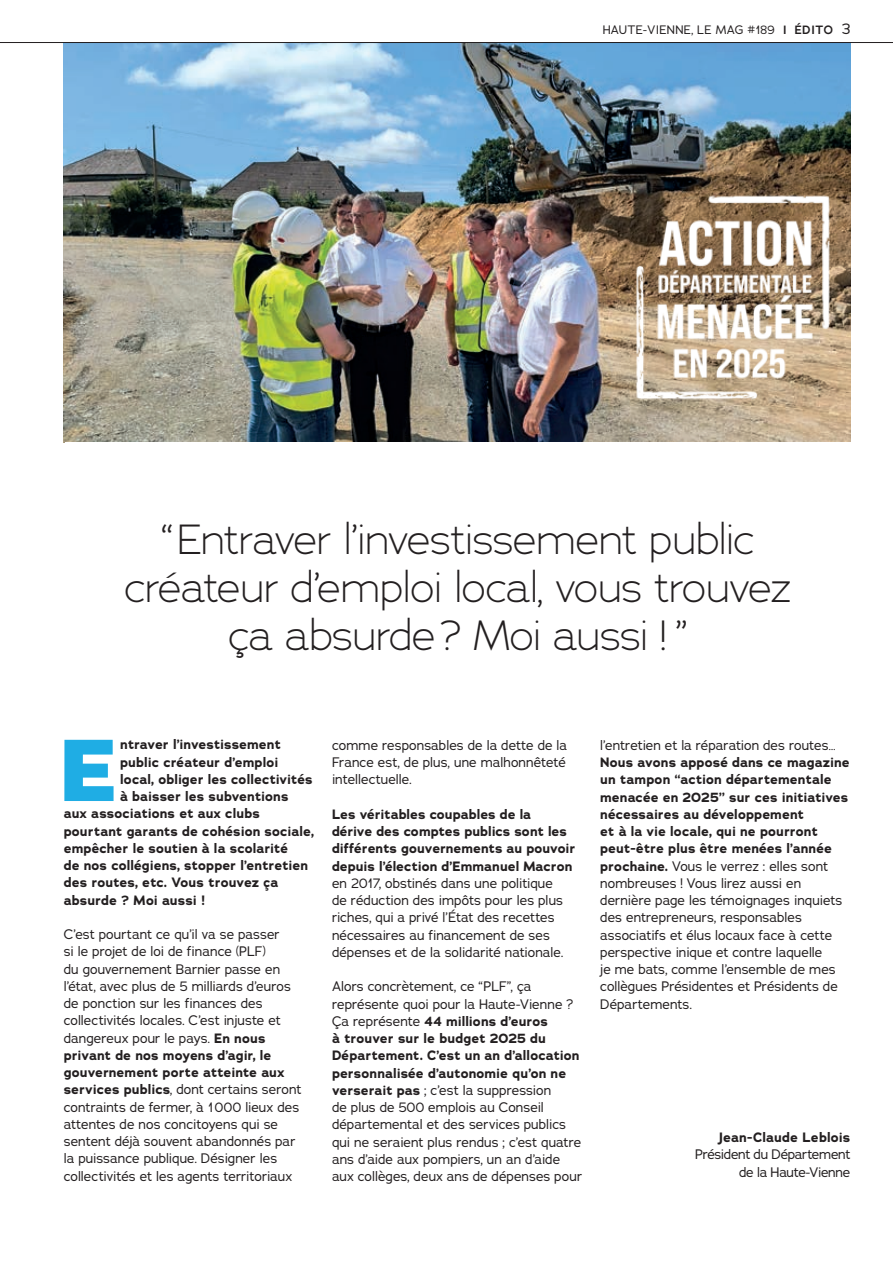
<style>
.page{position:relative;width:893px;height:1263px;background:#fff}
.page>*{position:absolute;margin:0;border:0;box-sizing:border-box;transform-origin:0 0}
.t1{font:800 87.3px "Adrianna";color:#1fade4}
.t2{font:300 42px/48px "Adrianna";letter-spacing:-.025em;color:#231f20;text-align:center}
.t3{font:13.5px/17.2px "Adrianna";color:#231f20}
.t4{font:700 13.5px/17.2px "Adrianna";color:#231f20}
.t5{font:13.5px/17.2px "Adrianna";letter-spacing:-.025em;color:#231f20;text-align:right}
.t6{font:12px "Adrianna";letter-spacing:.025em;color:#231f20}
.s1{font-weight:600}
.s2{font-size:15px}
.s3{font-weight:700}
</style>
<div class="page">
<img style="left:64px;top:43px;width:786px;height:399px">
<hr style="left:0;top:761px;width:1px;height:332px;background:#e3dcd2">
<hr style="left:0;top:42px;width:893px;height:1px;background:#231f20">
<img style="left:619px;top:180px;width:223px;height:252px">
<p class="t6" style="left:603px;top:22px;width:249px">HAUTE-VIENNE, LE MAG #189 <span class="s1">I ÉDITO</span> <span class="s2">3</span></p>
<h2 class="t2" style="left:125px;top:514px;width:669px">“Entraver l’investissement public créateur d’emploi local, vous trouvez ça absurde? Moi aussi ! ”</h2>
<h1 class="t1" style="left:60px;top:714px;width:60px">E</h1>
<p class="t4" style="left:120px;top:736px;width:162px">ntraver l’investissement</p>
<p class="t4" style="left:120px;top:753px;width:160px">public créateur d’emploi</p>
<p class="t4" style="left:120px;top:770px;width:194px">local, obliger les collectivités</p>
<p class="t4" style="left:120px;top:788px;width:170px">à baisser les subventions</p>
<p class="t4" style="left:64px;top:805px;width:198px">aux associations et aux clubs</p>
<p class="t4" style="left:64px;top:822px;width:252px">pourtant garants de cohésion sociale,</p>
<p class="t4" style="left:64px;top:839px;width:226px">empêcher le soutien à la scolarité</p>
<p class="t4" style="left:64px;top:857px;width:246px">de nos collégiens, stopper l’entretien</p>
<p class="t4" style="left:64px;top:874px;width:216px">des routes, etc. Vous trouvez ça</p>
<p class="t4" style="left:64px;top:891px;width:143px">absurde ? Moi aussi !</p>
<p class="t3" style="left:64px;top:925px;width:239px">C’est pourtant ce qu’il va se passer<br>si le projet de loi de finance (PLF)<br>du gouvernement Barnier passe en l’état, avec plus de 5 milliards d’euros de ponction sur les finances des collectivités locales. C’est injuste et dangereux pour le pays. <span class="s3">En nous privant de nos moyens d’agir, le gouvernement porte atteinte aux services publics</span>, dont certains seront contraints de fermer, à 1000 lieux des attentes de nos concitoyens qui se sentent déjà souvent abandonnés par la puissance publique. Désigner les collectivités et les agents territoriaux</p>
<p class="t3" style="left:332px;top:736px;width:237px;text-align:justify">comme responsables de la dette de la France est, de plus, une malhonnêteté intellectuelle.</p>
<p class="t4" style="left:332px;top:805px;width:245px">Les véritables coupables de la<br>dérive des comptes publics sont les différents gouvernements au pouvoir depuis l’élection d’Emmanuel Macron</p>
<p class="t3" style="left:332px;top:874px;width:233px">en 2017, obstinés dans une politique de réduction des impôts pour les plus riches, qui a privé l’État des recettes nécessaires au financement de ses dépenses et de la solidarité nationale.</p>
<p class="t3" style="left:332px;top:978px;width:252px">Alors concrètement, ce “PLF”, ça représente quoi pour la Haute-Vienne ?<br>Ça représente <span class="s3">44 millions d’euros<br>à trouver sur le budget 2025 du Département. C’est un an d’allocation personnalisée d’autonomie qu’on ne verserait pas</span> ; c’est la suppression<br>de plus de 500 emplois au Conseil départemental et des services publics qui ne seraient plus rendus ; c’est quatre ans d’aide aux pompiers, un an d’aide aux collèges, deux ans de dépenses pour</p>
<p class="t3" style="left:600px;top:736px;width:237px">l’entretien et la réparation des routes…</p>
<p class="t3" style="left:600px;top:753px;width:251px"><span class="s3">Nous avons apposé dans ce magazine un tampon “action départementale menacée en 2025” sur ces initiatives nécessaires au développement<br>et à la vie locale, qui ne pourront peut-être plus être menées l’année prochaine.</span> Vous le verrez : elles sont nombreuses ! Vous lirez aussi en dernière page les témoignages inquiets des entrepreneurs, responsables associatifs et élus locaux face à cette perspective inique et contre laquelle<br>je me bats, comme l’ensemble de mes collègues Présidentes et Présidents de Départements.</p>
<p class="t4" style="left:718px;top:1129px;width:134px">Jean-Claude Leblois</p>
<p class="t5" style="left:695px;top:1146px;width:157px">Président du Département de la Haute-Vienne</p>
</div>
